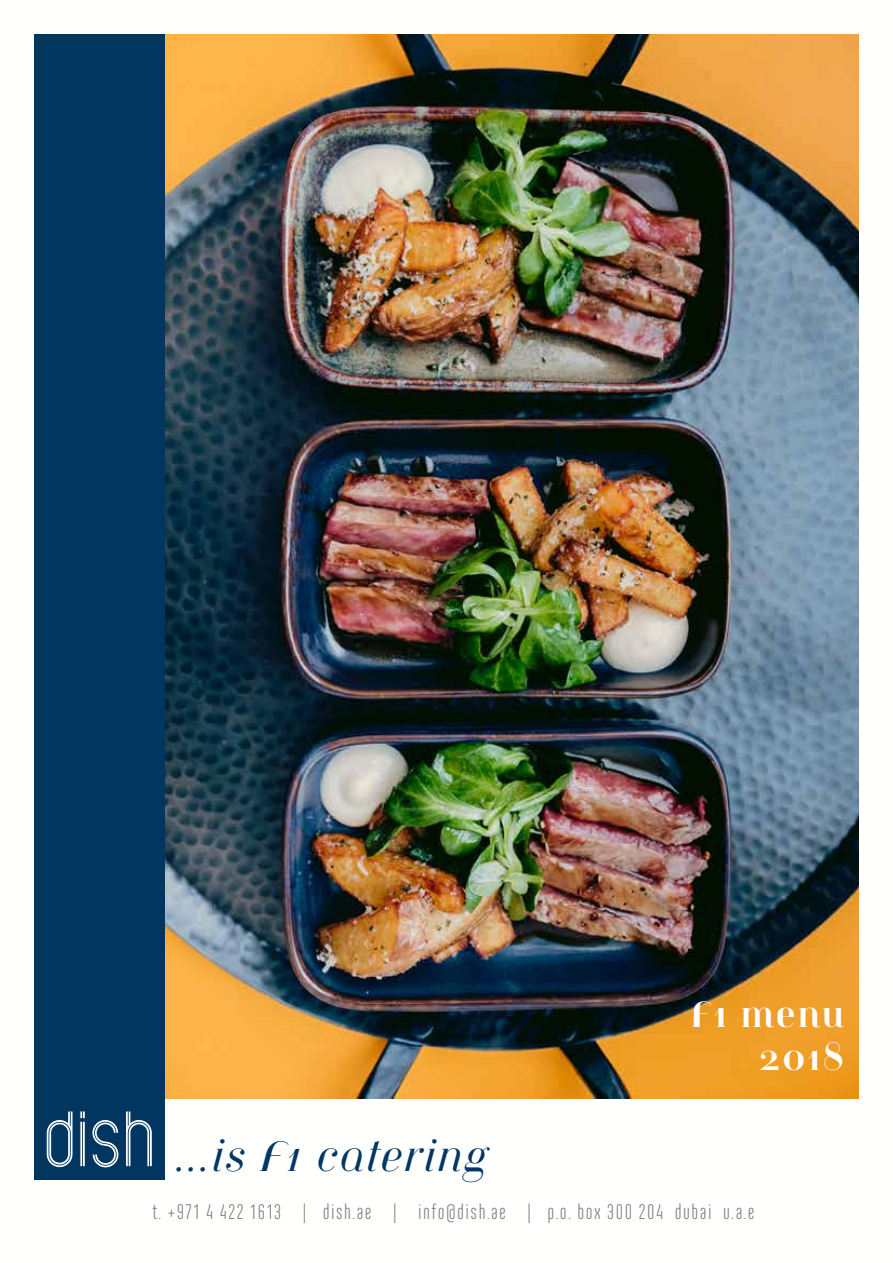
<style>
.page{position:relative;width:893px;height:1263px;background:#fff}
.page>*{position:absolute;margin:0;border:0;box-sizing:border-box;transform-origin:0 0}
.t1{font:italic 42px "Jeanne Moderno OT";letter-spacing:.055em;color:#003764}
.t2{font:700 36px/43.2px "Jeanne Moderno OT";letter-spacing:.055em;color:#fff;text-align:right}
.t3{font:21px "Ando";letter-spacing:.07em;color:#808285}
</style>
<div class="page">
<img style="left:165px;top:34px;width:694px;height:1064px">
<div style="left:34px;top:34px;width:131px;height:1145px;background:#003660"></div>
<svg style="left:92px;top:1120px;width:26px;height:47px"></svg>
<svg style="left:80px;top:1111px;width:5px;height:55px"></svg>
<svg style="left:47px;top:1111px;width:25px;height:56px"></svg>
<svg style="left:126px;top:1111px;width:26px;height:55px"></svg>
<h1 class="t1" style="left:177px;top:1131px;width:312px">...is F1 catering</h1>
<h2 class="t2" style="left:691px;top:993px;width:154px">F1 menu<br>2018</h2>
<p class="t3" style="left:152px;top:1201px;width:604px">t. +971 4 422 1613 | dish.ae | info@dish.ae | p.o. box 300 204 dubai u.a.e</p>
</div>
